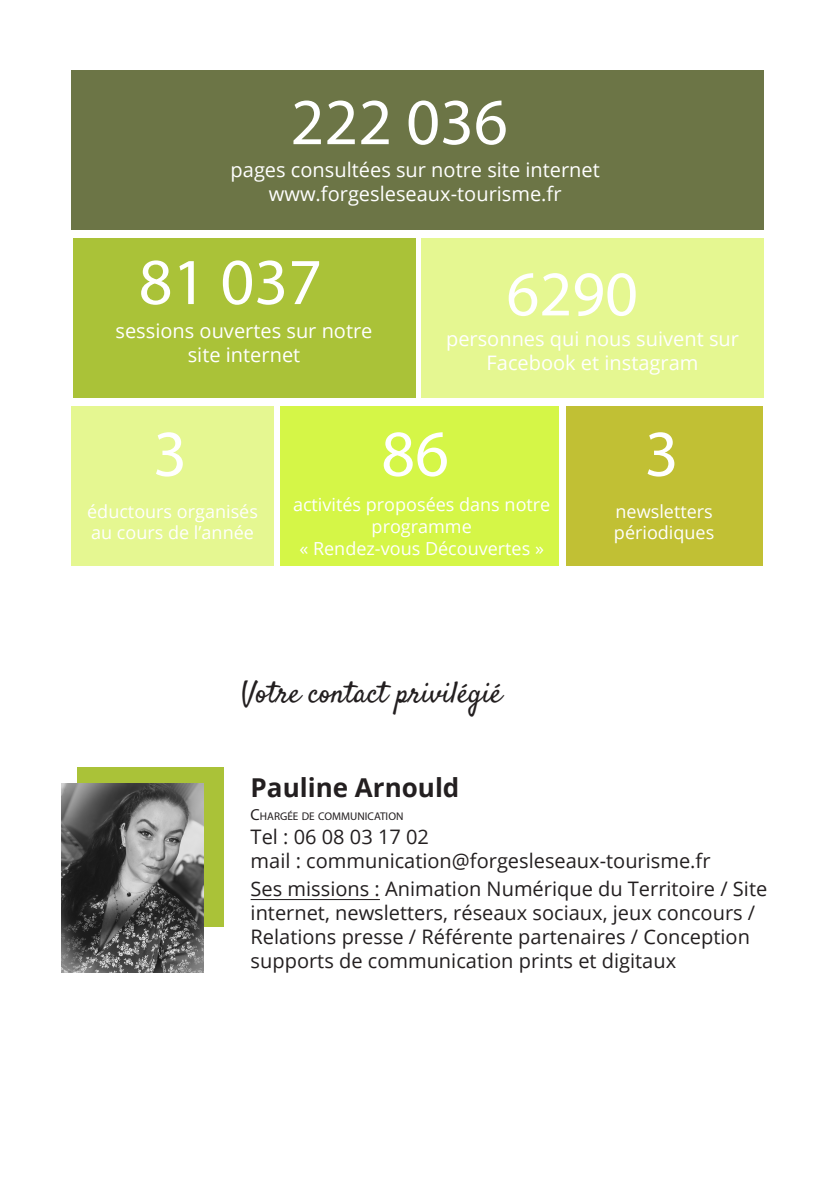
<style>
.page{position:relative;width:840px;height:1191px;background:#fff}
.page>*{position:absolute;margin:0;border:0;box-sizing:border-box;transform-origin:0 0}
.t1{font:66px "Myriad Pro";color:#fff}
.t2{font:64px "Myriad Pro";color:#fff}
.t3{font:30px "Satisfy";color:#231f20}
.t4{font:700 26px "Open Sans";color:#231f20}
.t5{font:20px/24px "Open Sans";color:#231f20}
.t6{font:20px/24px "Open Sans";color:#fff;text-align:center}
.t7{font:18px/21.6px "Open Sans";color:#fff}
.t8{font:11.2px "Myriad Pro";color:#231f20}
.s1{font-size:16px}
</style>
<div class="page">
<div style="left:71px;top:70px;width:692px;height:160px;background:#6c7546"></div>
<div style="left:73px;top:238px;width:342px;height:159px;background:#aac238"></div>
<div style="left:421px;top:238px;width:342px;height:159px;background:#e5f791"></div>
<div style="left:281px;top:406px;width:277px;height:159px;background:#d5f647"></div>
<div style="left:565px;top:406px;width:196px;height:159px;background:#c1c034"></div>
<div style="left:71px;top:406px;width:203px;height:159px;background:#e5f791"></div>
<div style="left:77px;top:767px;width:147px;height:159px;background:#aac238"></div>
<hr style="left:250px;top:899px;width:129px;height:1px;background:#231f20">
<img style="left:61px;top:783px;width:142px;height:189px">
<p class="t1" style="left:290px;top:83px;width:219px">222 036</p>
<p class="t6" style="left:230px;top:157px;width:370px">pages consultées sur notre site internet www.forgesleseaux-tourisme.fr</p>
<p class="t1" style="left:139px;top:243px;width:185px">81 037</p>
<p class="t6" style="left:115px;top:318px;width:258px">sessions ouvertes sur notre site internet</p>
<p class="t2" style="left:506px;top:254px;width:133px">6290</p>
<p class="t6" style="left:446px;top:326px;width:294px">personnes qui nous suivent sur<br>Facebook et instagram</p>
<p class="t1" style="left:153px;top:413px;width:35px">3</p>
<p class="t1" style="left:644px;top:413px;width:35px">3</p>
<p class="t7" style="left:87px;top:500px;width:172px">éductours organisés au cours de l’année</p>
<p class="t7" style="left:613px;top:500px;width:102px">newsletters périodiques</p>
<p class="t1" style="left:381px;top:413px;width:69px">86</p>
<p class="t7" style="left:293px;top:493px;width:259px;text-align:center">activités proposées dans notre programme<br>« Rendez-vous Découvertes »</p>
<p class="t3" style="left:241px;top:673px;width:262px">Votre contact privilégié</p>
<p class="t4" style="left:250px;top:769px;width:210px">Pauline Arnould</p>
<p class="t8" style="left:250px;top:809px;width:154px"><span class="s1">C</span>HARGÉE DE COMMUNICATION</p>
<p class="t5" style="left:250px;top:824px;width:461px">Tel : 06 08 03 17 02<br>mail : communication@forgesleseaux-tourisme.fr</p>
<p class="t5" style="left:250px;top:876px;width:518px">Ses missions : Animation Numérique du Territoire / Site internet, newsletters, réseaux sociaux, jeux concours / Relations presse / Référente partenaires / Conception supports de communication prints et digitaux</p>
</div>
